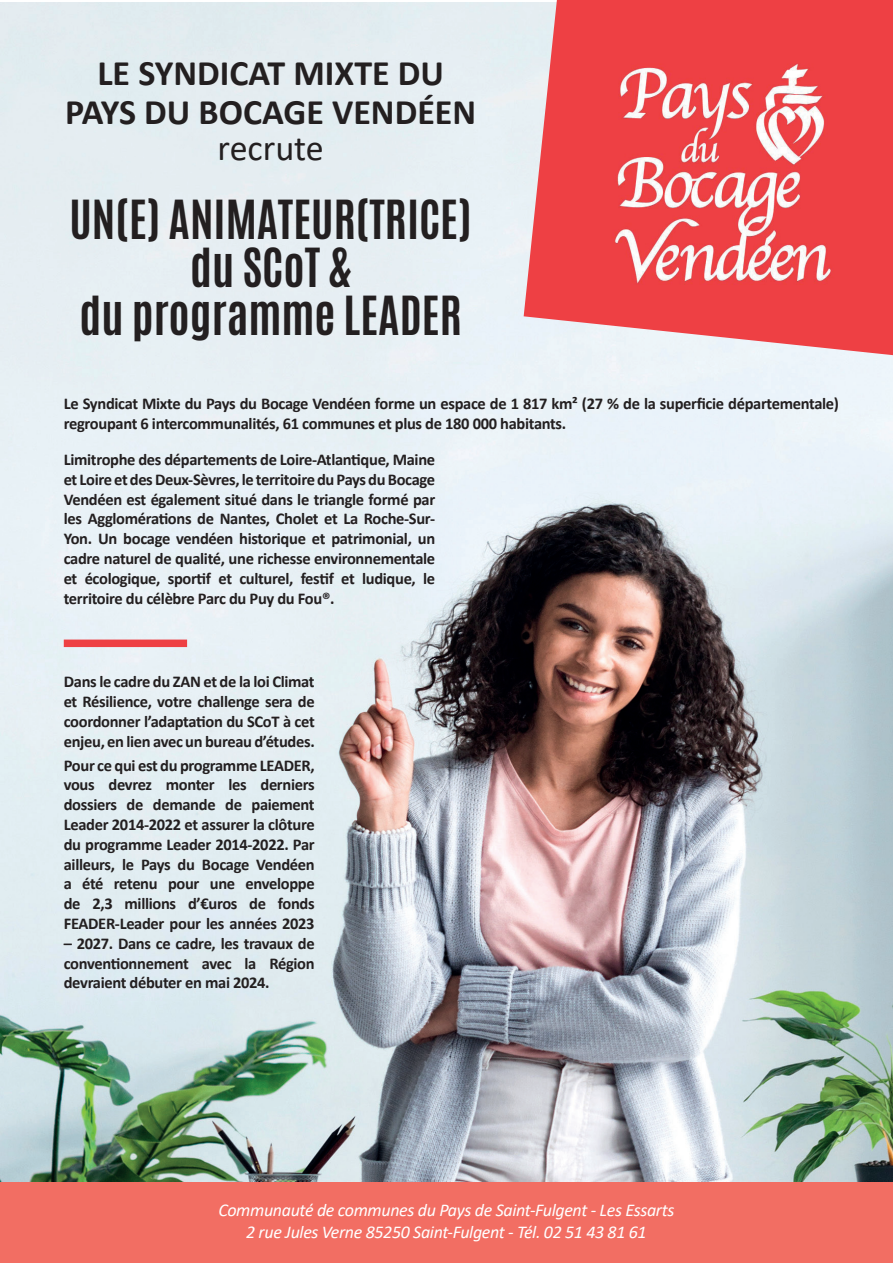
<style>
.page{position:relative;width:893px;height:1263px;background:#fff}
.page>*{position:absolute;margin:0;border:0;box-sizing:border-box;transform-origin:0 0}
.t1{font:700 45px/48px "Antonio";color:#231f20;text-align:center}
.t2{font:700 36px/39px "Calibri";color:#231f20;text-align:center}
.t3{font:36px "Calibri";color:#231f20}
.t4{font:italic 18px/21.6px "Calibri";letter-spacing:-.02em;color:#fff;text-align:center}
.t5{font:700 16.5px/19.8px "Calibri";letter-spacing:-.02em;color:#231f20;text-align:justify}
</style>
<div class="page">
<img style="left:0;top:2px;width:893px;height:1180px">
<div style="left:64px;top:639px;width:123px;height:8px;background:#ee4044"></div>
<svg style="left:524px;top:0;width:369px;height:355px;background:#ed5f63"></svg>
<img style="left:598px;top:43px;width:247px;height:251px">
<div style="left:0;top:1182px;width:893px;height:81px;background:#f26e63"></div>
<h2 class="t2" style="left:65px;top:53px;width:412px">LE SYNDICAT MIXTE DU<br>PAYS DU BOCAGE VENDÉEN</h2>
<h2 class="t3" style="left:218px;top:123px;width:108px">recrute</h2>
<h1 class="t1" style="left:70px;top:196px;width:404px">UN(E) ANIMATEUR(TRICE) du SCoT &amp;<br>du programme LEADER</h1>
<p class="t5" style="left:64px;top:393px;width:777px">Le Syndicat Mixte du Pays du Bocage Vendéen forme un espace de 1 817 km² (27 % de la superficie départementale) regroupant 6 intercommunalités, 61 communes et plus de 180 000 habitants.</p>
<p class="t5" style="left:64px;top:449px;width:373px">Limitrophe des départements de Loire-Atlantique, Maine et Loire et des Deux-Sèvres, le territoire du Pays du Bocage Vendéen est également situé dans le triangle formé par les Agglomérations de Nantes, Cholet et La Roche-Sur-Yon. Un bocage vendéen historique et patrimonial, un cadre naturel de qualité, une richesse environnementale et écologique, sportif et culturel, festif et ludique, le territoire du célèbre Parc du Puy du Fou®.</p>
<p class="t5" style="left:64px;top:671px;width:252px">Dans le cadre du ZAN et de la loi Climat et Résilience, votre challenge sera de coordonner l’adaptation du SCoT à cet enjeu, en lien avec un bureau d’études.</p>
<p class="t5" style="left:64px;top:755px;width:252px">Pour ce qui est du programme LEADER, vous devrez monter les derniers dossiers de demande de paiement Leader 2014-2022 et assurer la clôture du programme Leader 2014-2022. Par ailleurs, le Pays du Bocage Vendéen a été retenu pour une enveloppe de 2,3 millions d’€uros de fonds FEADER-Leader pour les années 2023</p>
<p class="t5" style="left:64px;top:933px;width:252px">– 2027. Dans ce cadre, les travaux de conventionnement avec la Région devraient débuter en mai 2024.</p>
<p class="t4" style="left:218px;top:1198px;width:458px">Communauté de communes du Pays de Saint-Fulgent - Les Essarts<br>2 rue Jules Verne 85250 Saint-Fulgent - Tél. 02 51 43 81 61</p>
</div>
